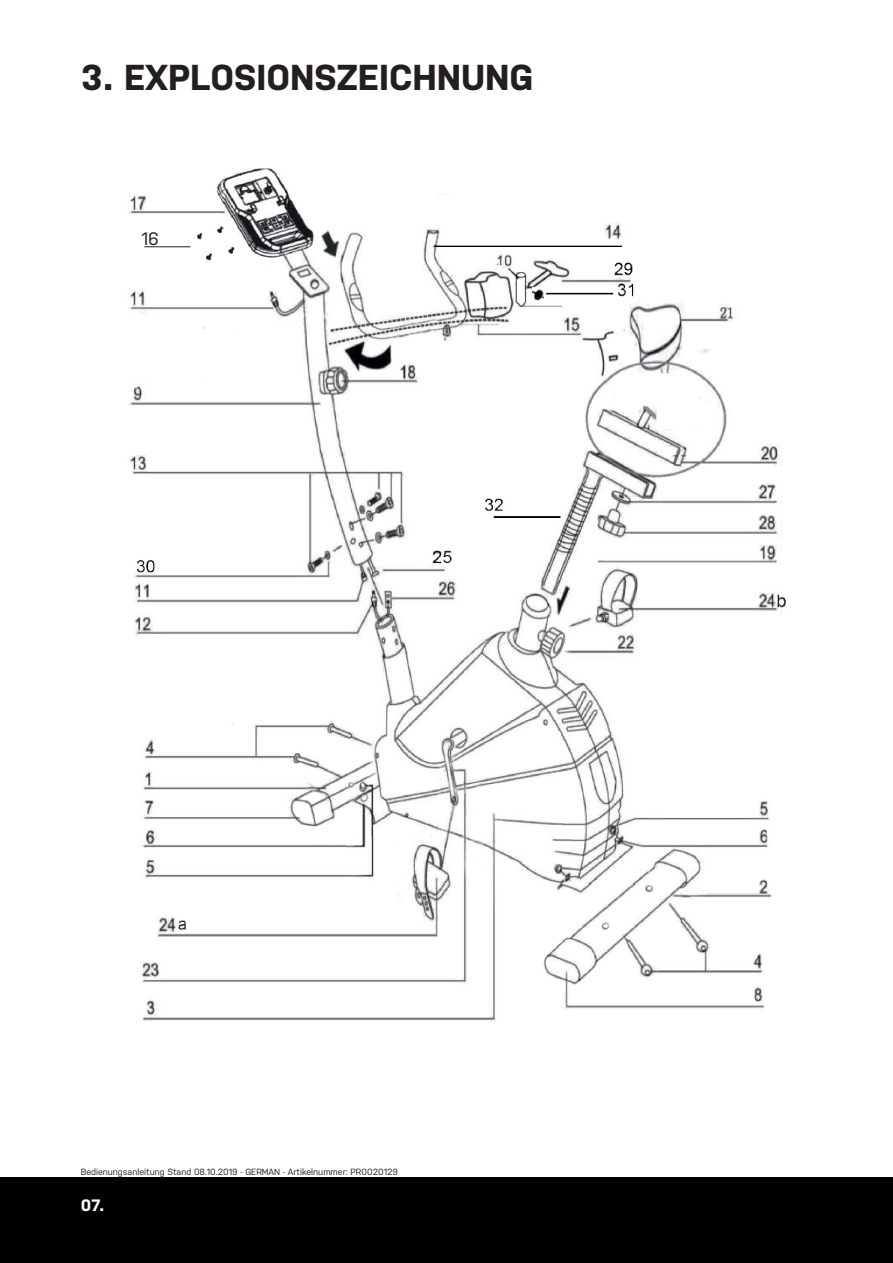
<style>
.page{position:relative;width:893px;height:1263px;background:#fff}
.page>*{position:absolute;margin:0;border:0;box-sizing:border-box;transform-origin:0 0}
.t1{font:700 36px "Nudista";color:#231f20}
.t2{font:18px "Nudista";color:#231f20}
.t3{font:700 16.5px "Nudista";color:#fff}
.t4{font:9px "Nudista";color:#231f20}
</style>
<div class="page">
<div style="left:0;top:1178px;width:893px;height:85px;background:#000002"></div>
<img style="left:128px;top:168px;width:658px;height:854px">
<hr style="left:144px;top:246px;width:46px;height:1px;background:#231f20">
<h1 class="t1" style="left:81px;top:57px;width:454px">3. EXPLOSIONSZEICHNUNG</h1>
<h2 class="t2" style="left:141px;top:228px;width:19px">16</h2>
<p class="t4" style="left:81px;top:1166px;width:319px">Bedienungsanleitung Stand 08.10.2019 - GERMAN - Artikelnummer: PR0020129</p>
<h3 class="t3" style="left:81px;top:1196px;width:25px">07.</h3>
</div>
